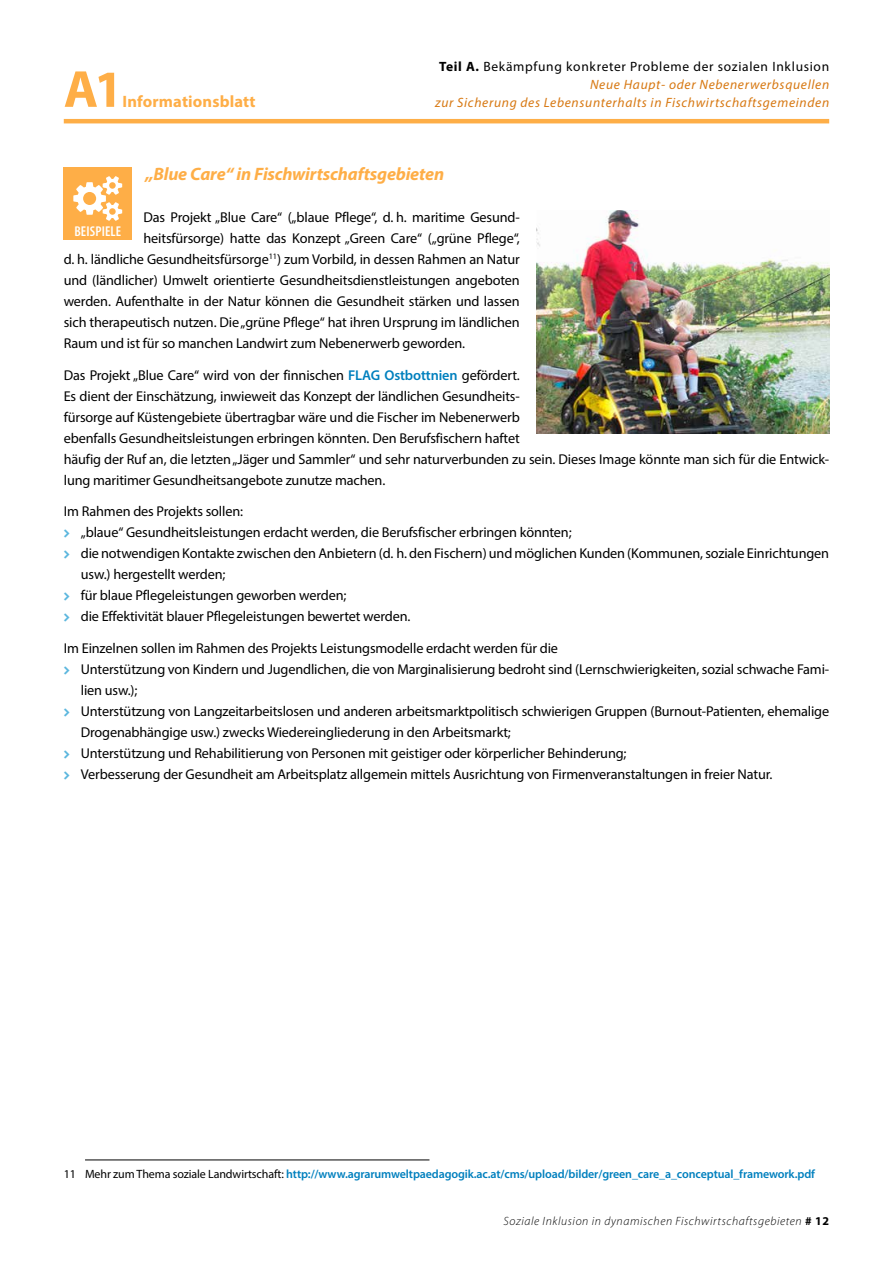
<style>
.page{position:relative;width:893px;height:1263px;background:#fff}
.page>*{position:absolute;margin:0;border:0;box-sizing:border-box;transform-origin:0 0}
.t1{font:700 52.5px "Myriad Pro";color:#feae47}
.t2{font:italic 700 18px "Myriad Pro";letter-spacing:-.01em;color:#feae47}
.t3{font:700 16.5px "Myriad Pro";letter-spacing:.01em;color:#feae47}
.t4{font:14.25px/21px "Myriad Pro";letter-spacing:-.01em;color:#000}
.t5{font:600 condensed 14.25px "Myriad Pro";letter-spacing:.01em;color:#fff}
.t6{font:13.5px/18px "Myriad Pro";letter-spacing:.05em;color:#000;text-align:right}
.t7{font:italic 13.5px "Myriad Pro";letter-spacing:.05em;color:#d77812}
.t8{font:600 12px "Myriad Pro";letter-spacing:-.01em;color:#0080be}
.t9{font:italic 300 12px "Myriad Pro";letter-spacing:.05em;color:#000}
.s1{font-weight:700}
.s2{font-style:italic;color:#d77812}
.s3{font-weight:600;color:#0080be}
.s4{font-weight:400;color:#000}
.s5{font-weight:700;font-style:normal}
</style>
<div class="page">
<hr style="left:64px;top:119px;width:765px;height:4px;background:#feae47">
<div style="left:64px;top:168px;width:68px;height:72px;background:#feae47"></div>
<svg style="left:73px;top:176px;width:49px;height:45px"></svg>
<img style="left:537px;top:210px;width:292px;height:224px">
<hr style="left:85px;top:1160px;width:344px;height:1px;background:#000">
<h1 class="t1" style="left:64px;top:55px;width:61px">A1</h1>
<p class="t6" style="left:439px;top:57px;width:392px"><span class="s1">Teil A.</span> Bekämpfung konkreter Probleme der sozialen Inklusion<br><span class="s2">Neue Haupt- oder Nebenerwerbsquellen</span></p>
<p class="t3" style="left:122px;top:91px;width:135px">Informationsblatt</p>
<p class="t7" style="left:435px;top:94px;width:396px">zur Sicherung des Lebensunterhalts in Fischwirtschaftsgemeinden</p>
<p class="t2" style="left:146px;top:162px;width:300px">„Blue Care“ in Fischwirtschaftsgebieten</p>
<p class="t4" style="left:144px;top:206px;width:378px">Das Projekt „Blue Care“ („blaue Pflege“, d. h. maritime Gesund-</p>
<p class="t4" style="left:144px;top:228px;width:378px">heitsfürsorge) hatte das Konzept „Green Care“ („grüne Pflege“,</p>
<p class="t4" style="left:64px;top:248px;width:458px">d. h. ländliche Gesundheitsfürsorge<sup>11</sup>) zum Vorbild, in dessen Rahmen an Natur</p>
<p class="t4" style="left:64px;top:270px;width:458px">und (ländlicher) Umwelt orientierte Gesundheitsdienstleistungen angeboten</p>
<p class="t4" style="left:64px;top:291px;width:458px">werden. Aufenthalte in der Natur können die Gesundheit stärken und lassen</p>
<p class="t4" style="left:64px;top:312px;width:458px">sich therapeutisch nutzen. Die „grüne Pflege“ hat ihren Ursprung im ländlichen</p>
<p class="t4" style="left:64px;top:333px;width:403px">Raum und ist für so manchen Landwirt zum Nebenerwerb geworden.</p>
<p class="t4" style="left:64px;top:364px;width:767px">Das Projekt „Blue Care“ wird von der finnischen <span class="s3">FLAG Ostbottnien</span> gefördert.<br>Es dient der Einschätzung, inwieweit das Konzept der ländlichen Gesundheits-<br>fürsorge auf Küstengebiete übertragbar wäre und die Fischer im Nebenerwerb<br>ebenfalls Gesundheitsleistungen erbringen könnten. Den Berufsfischern haftet<br>häufig der Ruf an, die letzten „Jäger und Sammler“ und sehr naturverbunden zu sein. Dieses Image könnte man sich für die Entwick&shy;lung maritimer Gesundheitsangebote zunutze machen.</p>
<p class="t4" style="left:81px;top:501px;width:750px;text-indent:-17px">Im Rahmen des Projekts sollen:<br>„blaue“ Gesundheitsleistungen erdacht werden, die Berufsfischer erbringen könnten;<br>die notwendigen Kontakte zwischen den Anbietern (d. h. den Fischern) und möglichen Kunden (Kommunen, soziale Einrichtungen usw.) hergestellt werden;<br>für blaue Pflegeleistungen geworben werden;<br>die Effektivität blauer Pflegeleistungen bewertet werden.</p>
<p class="t4" style="left:81px;top:637px;width:750px;text-indent:-17px">Im Einzelnen sollen im Rahmen des Projekts Leistungsmodelle erdacht werden für die<br>Unterstützung von Kindern und Jugendlichen, die von Marginalisierung bedroht sind (Lernschwierigkeiten, sozial schwache Fami&shy;lien usw.);<br>Unterstützung von Langzeitarbeitslosen und anderen arbeitsmarktpolitisch schwierigen Gruppen (Burnout-Patienten, ehemalige Drogenabhängige usw.) zwecks Wiedereingliederung in den Arbeitsmarkt;<br>Unterstützung und Rehabilitierung von Personen mit geistiger oder körperlicher Behinderung;<br>Verbesserung der Gesundheit am Arbeitsplatz allgemein mittels Ausrichtung von Firmenveranstaltungen in freier Natur.</p>
<p class="t5" style="left:74px;top:222px;width:48px">BEISPIELE</p>
<p class="t8" style="left:64px;top:1166px;width:753px"><span class="s4">11 Mehr zum Thema soziale Landwirtschaft:</span> http://www.agrarumweltpaedagogik.ac.at/cms/upload/bilder/green_care_a_conceptual_framework.pdf</p>
<p class="t9" style="left:503px;top:1214px;width:327px">Soziale Inklusion in dynamischen Fischwirtschaftsgebieten <span class="s5"># 12</span></p>
</div>
